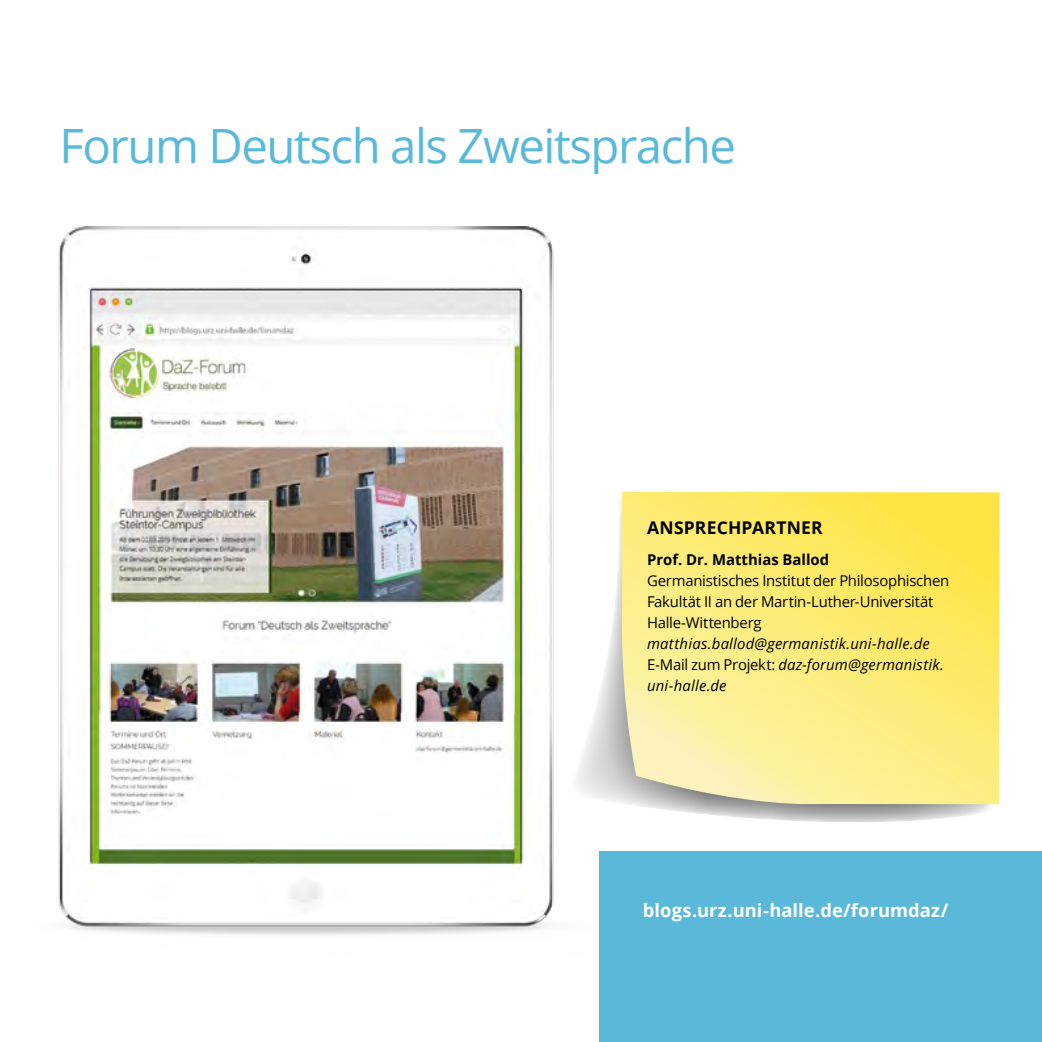
<style>
.page{position:relative;width:1042px;height:1042px;background:#fff}
.page>*{position:absolute;margin:0;border:0;box-sizing:border-box;transform-origin:0 0}
.t1{font:47.25px "Open Sans";letter-spacing:-.03em;color:#5ab9d9}
.t2{font:700 18.38px "Open Sans";letter-spacing:.005em;color:#fff}
.t3{font:700 17.5px "Open Sans";letter-spacing:.015em;color:#000}
.t4{font:14.88px/21px "Open Sans";letter-spacing:-.015em;color:#000}
.t5{font:italic 14.88px/21px "Open Sans";letter-spacing:.01em;color:#000}
.t6{font:700 14.88px "Open Sans";color:#000}
.s1{font-style:normal}
</style>
<div class="page">
<img style="left:58px;top:226px;width:597px;height:709px">
<div style="left:599px;top:851px;width:443px;height:191px;background:#5ab9d9"></div>
<svg style="left:564px;top:493px;width:425px;height:329px"></svg>
<svg style="left:620px;top:492px;width:379px;height:316px;background:#f9e97d"></svg>
<h1 class="t1" style="left:60px;top:114px;width:678px">Forum Deutsch als Zweitsprache</h1>
<p class="t3" style="left:647px;top:516px;width:177px">ANSPRECHPARTNER</p>
<p class="t6" style="left:647px;top:549px;width:184px">Prof. Dr. Matthias Ballod</p>
<p class="t4" style="left:647px;top:570px;width:304px">Germanistisches Institut der Philosophischen<br>Fakultät II an der Martin-Luther-Universität<br>Halle-Wittenberg</p>
<p class="t5" style="left:647px;top:633px;width:298px">matthias.ballod@germanistik.uni-halle.de<br><span class="s1">E-Mail zum Projekt:</span> daz-forum@germanistik. uni-halle.de</p>
<p class="t2" style="left:643px;top:897px;width:307px">blogs.urz.uni-halle.de/forumdaz/</p>
</div>
